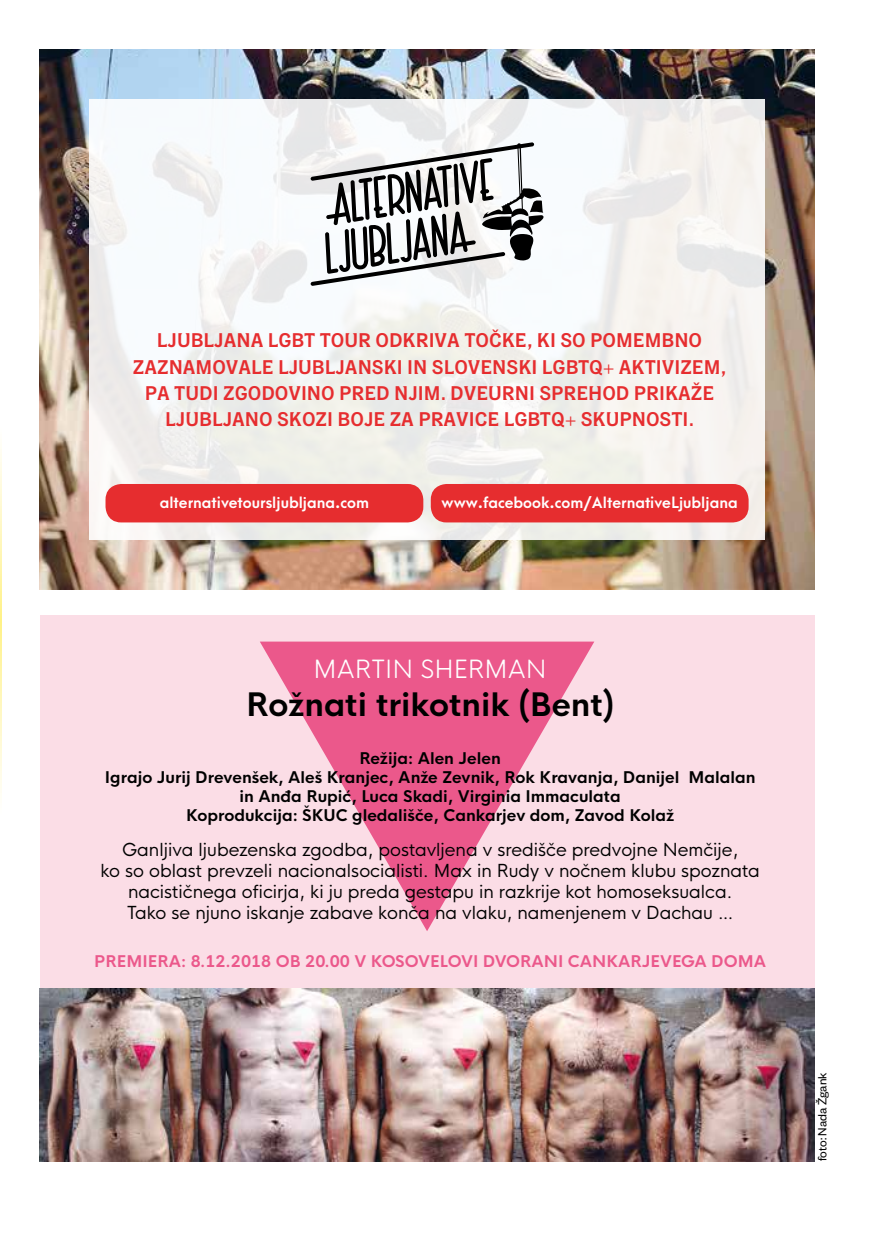
<style>
.page{position:relative;width:874px;height:1241px;background:#fff}
.page>*{position:absolute;margin:0;border:0;box-sizing:border-box;transform-origin:0 0}
.t1{font:700 31.5px "HK Nova";color:#000}
.t2{font:24.5px "HK Nova Light R";color:#fff}
.t3{font:600 19.25px/26.2px "Itzkarl";color:#e62d2f;text-align:center}
.t4{font:17.5px/21px "HK Nova";color:#000;text-align:center}
.t5{font:700 15.75px/18.9px "HK Nova";color:#000;text-align:center}
.t6{font:700 15.75px "HK Nova";color:#eb588b}
.t7{font:800 14.88px "Arca Majora 3";color:#fff}
.t8{font:13.12px "Founders Grotesk";color:#000}
</style>
<div class="page">
<svg style="left:0;top:620px;width:2px;height:175px"></svg>
<svg style="left:0;top:447px;width:2px;height:173px"></svg>
<img style="left:40px;top:50px;width:774px;height:539px">
<div style="left:40px;top:615px;width:774px;height:539px;background:#fbdde6"></div>
<svg style="left:89px;top:99px;width:675px;height:440px;fill:#f5f3ef"></svg>
<svg style="left:310px;top:142px;width:233px;height:144px"></svg>
<div style="left:105px;top:484px;width:318px;height:38px;background:#e62d2f;border-radius:16px"></div>
<div style="left:430px;top:484px;width:318px;height:38px;background:#e62d2f;border-radius:16px"></div>
<img style="left:40px;top:988px;width:774px;height:173px">
<svg style="left:260px;top:641px;width:334px;height:290px"></svg>
<p class="t3" style="left:133px;top:326px;width:594px">LJUBLJANA LGBT TOUR ODKRIVA TOČKE, KI SO POMEMBNO ZAZNAMOVALE LJUBLJANSKI IN SLOVENSKI LGBTQ+ AKTIVIZEM, PA TUDI ZGODOVINO PRED NJIM. DVEURNI SPREHOD PRIKAŽE LJUBLJANO SKOZI BOJE ZA PRAVICE LGBTQ+ SKUPNOSTI.</p>
<p class="t7" style="left:160px;top:489px;width:211px">alternativetoursljubljana.com</p>
<p class="t7" style="left:441px;top:489px;width:297px">www.facebook.com/AlternativeLjubljana</p>
<h2 class="t2" style="left:313px;top:647px;width:235px">MARTIN SHERMAN</h2>
<h1 class="t1" style="left:246px;top:676px;width:369px">Rožnati trikotnik (Bent)</h1>
<p class="t5" style="left:105px;top:747px;width:651px">Režija: Alen Jelen<br>Igrajo Jurij Drevenšek, Aleš Kranjec, Anže Zevnik, Rok Kravanja, Danijel Malalan in Anđa Rupić, Luca Skadi, Virginia Immaculata<br>Koprodukcija: ŠKUC gledališče, Cankarjev dom, Zavod Kolaž</p>
<p class="t4" style="left:100px;top:836px;width:660px">Ganljiva ljubezenska zgodba, postavljena v središče predvojne Nemčije,<br>ko so oblast prevzeli nacionalsocialisti. Max in Rudy v nočnem klubu spoznata nacističnega oficirja, ki ju preda gestapu in razkrije kot homoseksualca.<br>Tako se njuno iskanje zabave konča na vlaku, namenjenem v Dachau …</p>
<p class="t6" style="left:94px;top:947px;width:673px">PREMIERA: 8.12.2018 OB 20.00 V KOSOVELOVI DVORANI CANKARJEVEGA DOMA</p>
<p class="t8" style="left:813px;top:1160px;width:90px;rotate:-90deg">foto: Nada Žgank</p>
</div>
